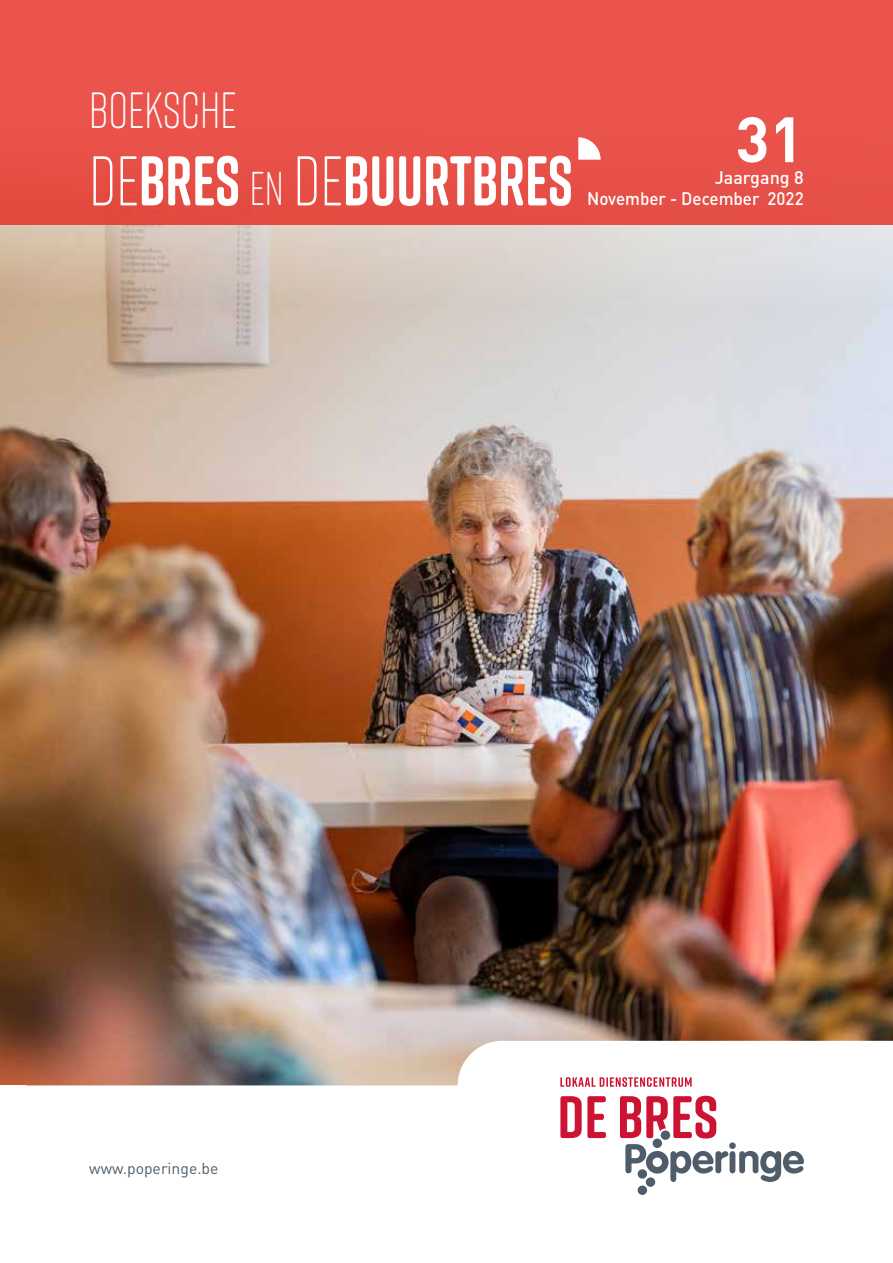
<style>
.page{position:relative;width:893px;height:1263px;background:#fff}
.page>*{position:absolute;margin:0;border:0;box-sizing:border-box;transform-origin:0 0}
.t1{font:700 70.2px "Rift Soft";color:#fff;scale:.85 1}
.t2{font:700 63px "DIN Pro";color:#fff}
.t3{font:300 50.85px "Rift Soft";color:#fff;scale:.85 1}
.t4{font:500 18px/21.6px "DIN Pro";color:#fff;text-align:right}
.t5{font:15.75px "DIN Pro";color:#4e5d69}
.s1{font-weight:300}
.s2{font-weight:300;font-size:47.4px}
</style>
<div class="page">
<img style="left:0;top:225px;width:893px;height:860px">
<div style="left:0;top:0;width:893px;height:225px;background:#ea544c"></div>
<svg style="left:1px;top:1041px;width:892px;height:154px"></svg>
<svg style="left:560px;top:1096px;width:46px;height:42px"></svg>
<svg style="left:560px;top:1077px;width:132px;height:10px"></svg>
<div style="left:638px;top:1185px;width:9px;height:10px;background:#4e5d69;border-radius:50%"></div>
<div style="left:646px;top:1177px;width:9px;height:10px;background:#4e5d69;border-radius:50%"></div>
<svg style="left:620px;top:1096px;width:184px;height:86px"></svg>
<div style="left:0;top:1085px;width:26px;height:178px;background:#fff"></div>
<svg style="left:578px;top:137px;width:23px;height:23px"></svg>
<h3 class="t3" style="left:89px;top:75px;width:175px">BOEKSCHE</h3>
<h1 class="t1" style="left:89px;top:131px;width:570px"><span class="s1">DE</span>BRES <span class="s2">EN</span> <span class="s1">DE</span>BUURTBRES</h1>
<h2 class="t2" style="left:735px;top:87px;width:70px">31</h2>
<p class="t4" style="left:587px;top:165px;width:218px">Jaargang 8<br>November - December 2022</p>
<p class="t5" style="left:89px;top:1155px;width:131px">www.poperinge.be</p>
</div>
